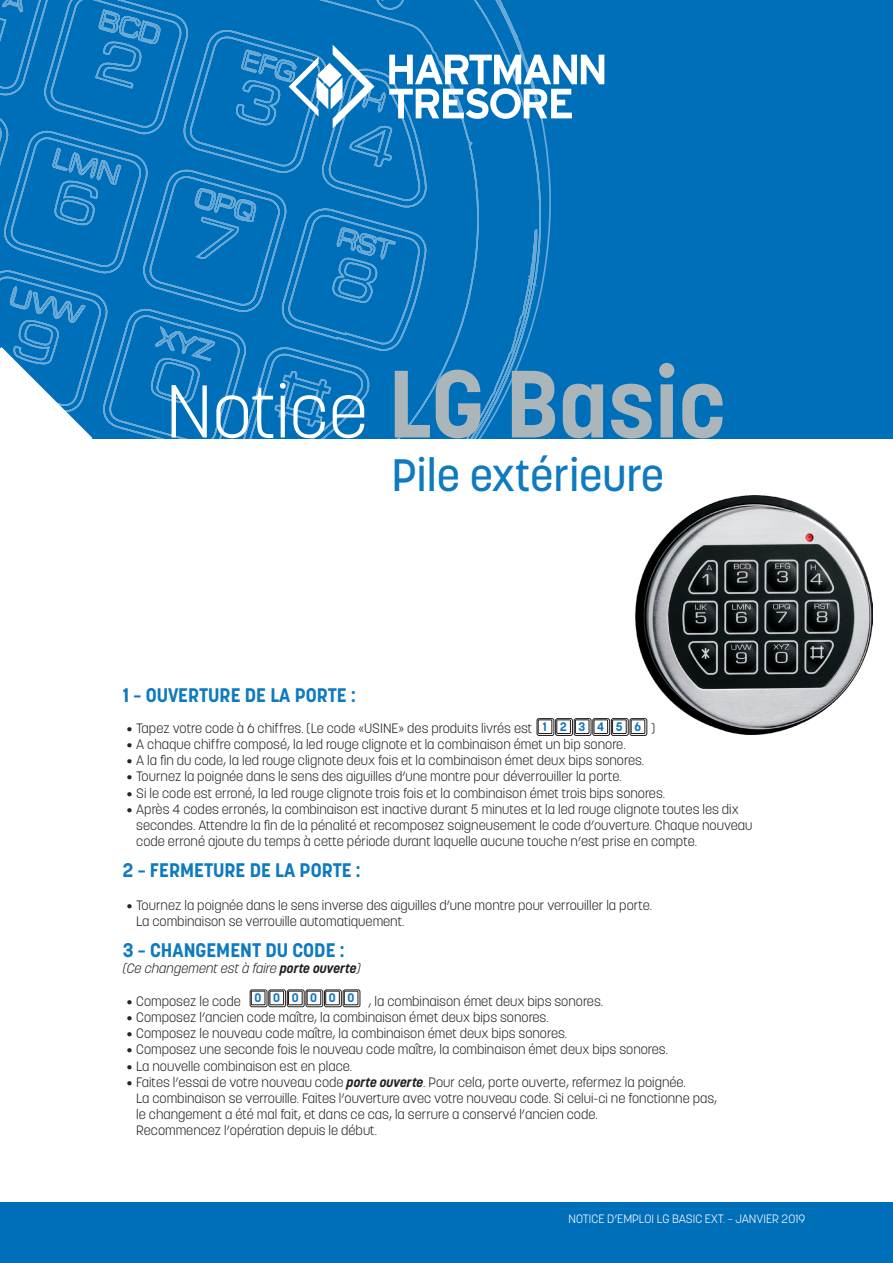
<style>
.page{position:relative;width:893px;height:1263px;background:#fff}
.page>*{position:absolute;margin:0;border:0;box-sizing:border-box;transform-origin:0 0}
.t1{font:700 94.5px "Korolev";color:#abb6ba}
.t2{font:500 45px "Korolev";color:#0e7abf}
.t3{font:700 19.5px "Korolev";color:#0e7abf}
.t4{font:300 13.5px "Korolev";color:#231f20}
.t5{font:italic 300 13.5px "Korolev";color:#231f20}
.t6{font:700 12.3px "Korolev";color:#0e7abf}
.t7{font:300 12px "Korolev";color:#fff}
.s1{font-weight:300;font-size:74.25px;color:#fff}
.s2{font-weight:700}
.s3{font-weight:700;font-style:italic}
</style>
<div class="page">
<div style="left:0;top:0;width:893px;height:438px;background:#006fba"></div>
<svg style="left:0;top:0;width:553px;height:439px"></svg>
<svg style="left:0;top:347px;width:92px;height:92px"></svg>
<img style="left:636px;top:495px;width:237px;height:240px">
<div style="left:0;top:1202px;width:893px;height:61px;background:#006fba"></div>
<div style="left:537px;top:718px;width:17px;height:18px;border:1px solid #231f20;border-radius:2px"></div>
<div style="left:538px;top:719px;width:14px;height:15px;border:1px solid #231f20"></div>
<div style="left:555px;top:718px;width:18px;height:18px;border:1px solid #231f20;border-radius:2px"></div>
<div style="left:556px;top:719px;width:15px;height:15px;border:1px solid #231f20"></div>
<div style="left:574px;top:718px;width:17px;height:18px;border:1px solid #231f20;border-radius:2px"></div>
<div style="left:575px;top:719px;width:15px;height:15px;border:1px solid #231f20"></div>
<div style="left:592px;top:718px;width:18px;height:18px;border:1px solid #231f20;border-radius:2px"></div>
<div style="left:593px;top:719px;width:15px;height:15px;border:1px solid #231f20"></div>
<div style="left:611px;top:718px;width:18px;height:18px;border:1px solid #231f20;border-radius:2px"></div>
<div style="left:612px;top:719px;width:15px;height:15px;border:1px solid #231f20"></div>
<div style="left:630px;top:718px;width:17px;height:18px;border:1px solid #231f20;border-radius:2px"></div>
<div style="left:631px;top:719px;width:14px;height:15px;border:1px solid #231f20"></div>
<div style="left:250px;top:989px;width:17px;height:18px;border:1px solid #231f20;border-radius:2px"></div>
<div style="left:251px;top:991px;width:14px;height:14px;border:1px solid #231f20"></div>
<div style="left:268px;top:989px;width:18px;height:18px;border:1px solid #231f20;border-radius:2px"></div>
<div style="left:269px;top:991px;width:15px;height:14px;border:1px solid #231f20"></div>
<div style="left:287px;top:989px;width:18px;height:18px;border:1px solid #231f20;border-radius:2px"></div>
<div style="left:288px;top:991px;width:15px;height:14px;border:1px solid #231f20"></div>
<div style="left:306px;top:989px;width:17px;height:18px;border:1px solid #231f20;border-radius:2px"></div>
<div style="left:307px;top:991px;width:14px;height:14px;border:1px solid #231f20"></div>
<div style="left:324px;top:989px;width:18px;height:18px;border:1px solid #231f20;border-radius:2px"></div>
<div style="left:325px;top:991px;width:15px;height:14px;border:1px solid #231f20"></div>
<div style="left:343px;top:989px;width:17px;height:18px;border:1px solid #231f20;border-radius:2px"></div>
<div style="left:344px;top:991px;width:14px;height:14px;border:1px solid #231f20"></div>
<svg style="left:289px;top:45px;width:86px;height:83px"></svg>
<svg style="left:389px;top:55px;width:215px;height:64px"></svg>
<p class="t1" style="left:166px;top:344px;width:561px"><span class="s1">Notice</span> LG Basic</p>
<p class="t2" style="left:392px;top:447px;width:274px">Pile extérieure</p>
<p class="t3" style="left:123px;top:682px;width:235px">1 – OUVERTURE DE LA PORTE :</p>
<p class="t4" style="left:136px;top:719px;width:398px">Tapez votre code à 6 chiffres. (Le code «USINE» des produits livrés est</p>
<p class="t4" style="left:651px;top:719px;width:6px">)</p>
<p class="t4" style="left:136px;top:736px;width:491px">A chaque chiffre composé, la led rouge clignote et la combinaison émet un bip sonore.</p>
<p class="t4" style="left:136px;top:752px;width:509px">A la fin du code, la led rouge clignote deux fois et la combinaison émet deux bips sonores.</p>
<p class="t4" style="left:136px;top:768px;width:487px">Tournez la poignée dans le sens des aiguilles d’une montre pour déverrouiller la porte.</p>
<p class="t4" style="left:136px;top:784px;width:530px">Si le code est erroné, la led rouge clignote trois fois et la combinaison émet trois bips sonores.</p>
<p class="t4" style="left:136px;top:800px;width:604px">Après 4 codes erronés, la combinaison est inactive durant 5 minutes et la led rouge clignote toutes les dix</p>
<p class="t4" style="left:136px;top:817px;width:618px">secondes. Attendre la fin de la pénalité et recomposez soigneusement le code d’ouverture. Chaque nouveau</p>
<p class="t4" style="left:136px;top:833px;width:562px">code erroné ajoute du temps à cette période durant laquelle aucune touche n’est prise en compte.</p>
<p class="t3" style="left:123px;top:858px;width:239px">2 – FERMETURE DE LA PORTE :</p>
<p class="t4" style="left:136px;top:896px;width:517px">Tournez la poignée dans le sens inverse des aiguilles d’une montre pour verrouiller la porte.</p>
<p class="t4" style="left:136px;top:913px;width:270px">La combinaison se verrouille automatiquement.</p>
<p class="t3" style="left:123px;top:938px;width:223px">3 – CHANGEMENT DU CODE :</p>
<p class="t5" style="left:123px;top:960px;width:239px">(Ce changement est à faire <span class="s2">porte ouverte</span>)</p>
<p class="t4" style="left:136px;top:992px;width:106px">Composez le code</p>
<p class="t4" style="left:369px;top:992px;width:236px">, la combinaison émet deux bips sonores.</p>
<p class="t4" style="left:136px;top:1009px;width:414px">Composez l’ancien code maître, la combinaison émet deux bips sonores.</p>
<p class="t4" style="left:136px;top:1025px;width:432px">Composez le nouveau code maître, la combinaison émet deux bips sonores.</p>
<p class="t4" style="left:136px;top:1041px;width:533px">Composez une seconde fois le nouveau code maître, la combinaison émet deux bips sonores.</p>
<p class="t4" style="left:136px;top:1057px;width:217px">La nouvelle combinaison est en place.</p>
<p class="t4" style="left:136px;top:1073px;width:551px">Faites l’essai de votre nouveau code <span class="s3">porte ouverte</span>. Pour cela, porte ouverte, refermez la poignée.</p>
<p class="t4" style="left:136px;top:1090px;width:583px">La combinaison se verrouille. Faites l’ouverture avec votre nouveau code. Si celui-ci ne fonctionne pas,</p>
<p class="t4" style="left:136px;top:1106px;width:463px">le changement a été mal fait, et dans ce cas, la serrure a conservé l’ancien code.</p>
<p class="t4" style="left:136px;top:1122px;width:242px">Recommencez l’opération depuis le début.</p>
<p class="t6" style="left:543px;top:719px;width:6px">1</p>
<p class="t6" style="left:560px;top:719px;width:8px">2</p>
<p class="t6" style="left:579px;top:719px;width:8px">3</p>
<p class="t6" style="left:597px;top:719px;width:8px">4</p>
<p class="t6" style="left:616px;top:719px;width:8px">5</p>
<p class="t6" style="left:634px;top:719px;width:8px">6</p>
<p class="t6" style="left:254px;top:990px;width:8px">0</p>
<p class="t6" style="left:273px;top:990px;width:8px">0</p>
<p class="t6" style="left:292px;top:990px;width:8px">0</p>
<p class="t6" style="left:310px;top:990px;width:8px">0</p>
<p class="t6" style="left:329px;top:990px;width:8px">0</p>
<p class="t6" style="left:347px;top:990px;width:8px">0</p>
<p class="t7" style="left:569px;top:1211px;width:238px">NOTICE D’EMPLOI LG BASIC EXT. – JANVIER 2019</p>
</div>
